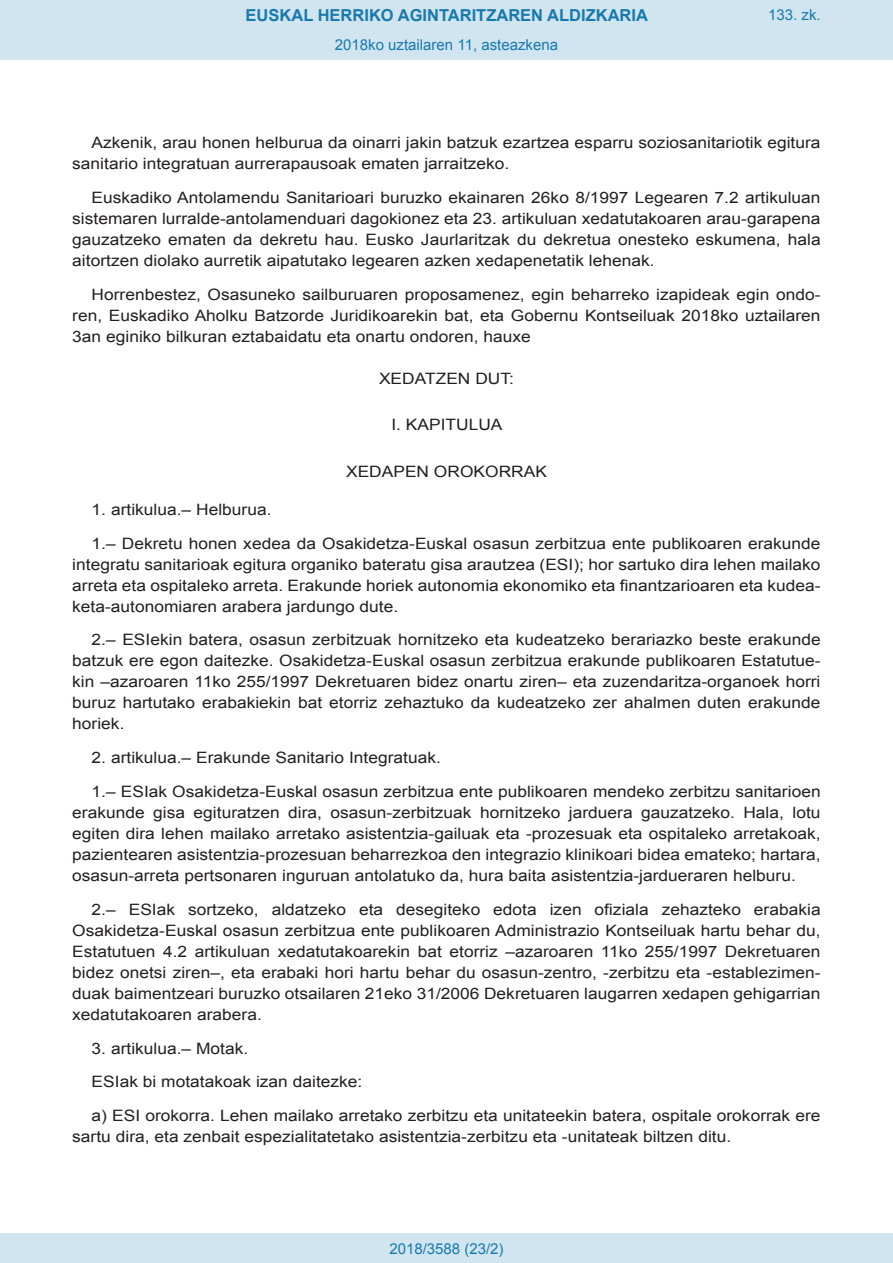
<style>
.page{position:relative;width:893px;height:1263px;background:#fff}
.page>*{position:absolute;margin:0;border:0;box-sizing:border-box;transform-origin:0 0}
.t1{font:700 16.5px "Arial";color:#1879ad}
.BOPVDetalle{font:15.6px/21px "Arial";color:#231f20;text-align:justify;scale:1.11 1}
.BOPVClave{font:15.6px "Arial";color:#231f20;scale:1.11 1}
.Paginacion_Centro{font:15px "Arial";color:#1879ad}
</style>
<div class="page">
<div style="left:0;top:0;width:893px;height:60px;background:#d0e5f0"></div>
<div style="left:0;top:1233px;width:893px;height:30px;background:#d0e5f0"></div>
<p class="t1" style="left:246px;top:4px;width:404px">EUSKAL HERRIKO AGINTARITZAREN ALDIZKARIA</p>
<p class="Paginacion_Centro" style="left:335px;top:35px;width:225px">2018ko uztailaren 11, asteazkena</p>
<p class="Paginacion_Centro" style="left:768px;top:5px;width:54px">133. zk.</p>
<p class="BOPVDetalle" style="left:72px;top:132px;width:676px;text-indent:19px">Azkenik, arau honen helburua da oinarri jakin batzuk ezartzea esparru soziosanitariotik egitura sanitario integratuan aurrerapausoak ematen jarraitzeko.</p>
<p class="BOPVDetalle" style="left:72px;top:187px;width:676px;text-indent:19px">Euskadiko Antolamendu Sanitarioari buruzko ekainaren 26ko 8/1997 Legearen 7.2 artikuluan sistemaren lurralde-antolamenduari dagokionez eta 23. artikuluan xedatutakoaren arau-garapena gauzatzeko ematen da dekretu hau. Eusko Jaurlaritzak du dekretua onesteko eskumena, hala aitortzen diolako aurretik aipatutako legearen azken xedapenetatik lehenak.</p>
<p class="BOPVDetalle" style="left:72px;top:284px;width:676px;text-indent:19px">Horrenbestez, Osasuneko sailburuaren proposamenez, egin beharreko izapideak egin ondo&shy;ren, Euskadiko Aholku Batzorde Juridikoarekin bat, eta Gobernu Kontseiluak 2018ko uztailaren 3an eginiko bilkuran eztabaidatu eta onartu ondoren, hauxe</p>
<p class="BOPVClave" style="left:379px;top:368px;width:123px">XEDATZEN DUT:</p>
<p class="BOPVClave" style="left:391px;top:415px;width:102px">I. KAPITULUA</p>
<p class="BOPVClave" style="left:346px;top:461px;width:182px">XEDAPEN OROKORRAK</p>
<p class="BOPVDetalle" style="left:92px;top:499px;width:164px">1. artikulua.– Helburua.</p>
<p class="BOPVDetalle" style="left:72px;top:533px;width:676px;text-indent:19px">1.– Dekretu honen xedea da Osakidetza-Euskal osasun zerbitzua ente publikoaren erakunde integratu sanitarioak egitura organiko bateratu gisa arautzea (ESI); hor sartuko dira lehen mailako arreta eta ospitaleko arreta. Erakunde horiek autonomia ekonomiko eta finantzarioaren eta kudea&shy;keta-autonomiaren arabera jardungo dute.</p>
<p class="BOPVDetalle" style="left:72px;top:630px;width:676px;text-indent:19px">2.– ESIekin batera, osasun zerbitzuak hornitzeko eta kudeatzeko berariazko beste erakunde batzuk ere egon daitezke. Osakidetza-Euskal osasun zerbitzua erakunde publikoaren Estatutue&shy;kin –azaroaren 11ko 255/1997 Dekretuaren bidez onartu ziren– eta zuzendaritza-organoek horri buruz hartutako erabakiekin bat etorriz zehaztuko da kudeatzeko zer ahalmen duten erakunde horiek.</p>
<p class="BOPVDetalle" style="left:92px;top:747px;width:316px">2. artikulua.– Erakunde Sanitario Integratuak.</p>
<p class="BOPVDetalle" style="left:72px;top:781px;width:676px;text-indent:19px">1.– ESIak Osakidetza-Euskal osasun zerbitzua ente publikoaren mendeko zerbitzu sanitarioen erakunde gisa egituratzen dira, osasun-zerbitzuak hornitzeko jarduera gauzatzeko. Hala, lotu egiten dira lehen mailako arretako asistentzia-gailuak eta -prozesuak eta ospitaleko arretakoak, pazientearen asistentzia-prozesuan beharrezkoa den integrazio klinikoari bidea emateko; hartara, osasun-arreta pertsonaren inguruan antolatuko da, hura baita asistentzia-jardueraren helburu.</p>
<p class="BOPVDetalle" style="left:72px;top:899px;width:676px;text-indent:19px">2.– ESIak sortzeko, aldatzeko eta desegiteko edota izen ofiziala zehazteko erabakia Osakidetza-Euskal osasun zerbitzua ente publikoaren Administrazio Kontseiluak hartu behar du, Estatutuen 4.2 artikuluan xedatutakoarekin bat etorriz –azaroaren 11ko 255/1997 Dekretuaren bidez onetsi ziren–, eta erabaki hori hartu behar du osasun-zentro, -zerbitzu eta -establezimen&shy;duak baimentzeari buruzko otsailaren 21eko 31/2006 Dekretuaren laugarren xedapen gehigarrian xedatutakoaren arabera.</p>
<p class="BOPVDetalle" style="left:92px;top:1038px;width:143px">3. artikulua.– Motak.</p>
<p class="BOPVDetalle" style="left:92px;top:1071px;width:245px">ESIak bi motatakoak izan daitezke:</p>
<p class="BOPVDetalle" style="left:72px;top:1105px;width:676px;text-indent:19px">a) ESI orokorra. Lehen mailako arretako zerbitzu eta unitateekin batera, ospitale orokorrak ere sartu dira, eta zenbait espezialitatetako asistentzia-zerbitzu eta -unitateak biltzen ditu.</p>
<p class="Paginacion_Centro" style="left:389px;top:1238px;width:116px">2018/3588 (23/2)</p>
</div>
